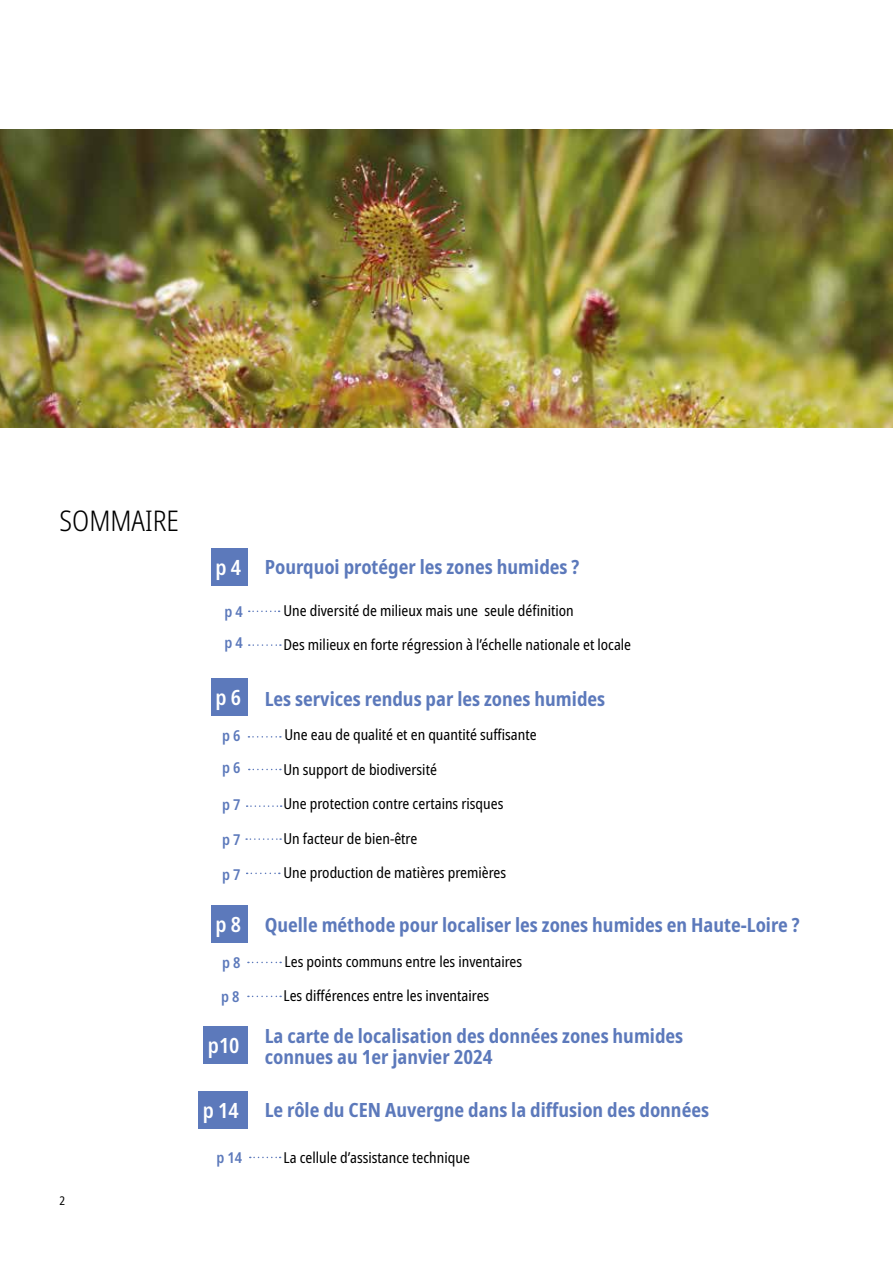
<style>
.page{position:relative;width:893px;height:1263px;background:#fff}
.page>*{position:absolute;margin:0;border:0;box-sizing:border-box;transform-origin:0 0}
.t1{font:300 28.5px "Noto Sans Condensed";color:#000}
.t2{font:600 21px "Noto Sans Condensed";color:#fff}
.t3{font:700 condensed 19.5px/21px "Noto Sans";color:#5c79bb}
.t4{font:condensed 15px "Noto Sans";color:#000}
.t5{font:600 15px/30.9px "Noto Sans Condensed";color:#5c79bb}
.t6{font:condensed 12px "Noto Sans";color:#000}
</style>
<div class="page">
<img style="left:0;top:130px;width:893px;height:297px">
<div style="left:211px;top:549px;width:37px;height:37px;background:#5c79bb"></div>
<div style="left:211px;top:679px;width:37px;height:37px;background:#5c79bb"></div>
<div style="left:211px;top:905px;width:37px;height:37px;background:#5c79bb"></div>
<div style="left:204px;top:1026px;width:44px;height:37px;background:#5c79bb"></div>
<div style="left:198px;top:1091px;width:50px;height:37px;background:#5c79bb"></div>
<svg style="left:249px;top:610px;width:31px;height:2px"></svg>
<svg style="left:249px;top:644px;width:32px;height:2px"></svg>
<svg style="left:248px;top:736px;width:33px;height:1px"></svg>
<svg style="left:249px;top:769px;width:32px;height:1px"></svg>
<svg style="left:247px;top:805px;width:35px;height:2px"></svg>
<svg style="left:246px;top:838px;width:35px;height:2px"></svg>
<svg style="left:247px;top:873px;width:33px;height:1px"></svg>
<svg style="left:250px;top:1157px;width:31px;height:1px"></svg>
<svg style="left:248px;top:996px;width:33px;height:1px"></svg>
<svg style="left:248px;top:962px;width:33px;height:1px"></svg>
<h1 class="t1" style="left:60px;top:501px;width:121px">SOMMAIRE</h1>
<p class="t6" style="left:60px;top:1192px;width:7px">2</p>
<h2 class="t2" style="left:215px;top:553px;width:27px">p 4</h2>
<p class="t5" style="left:224px;top:596px;width:20px">p 4 p 4</p>
<h2 class="t2" style="left:216px;top:683px;width:27px">p 6</h2>
<p class="t5" style="left:222px;top:719px;width:20px;line-height:32.7px">p 6 p 6</p>
<p class="t5" style="left:222px;top:789px;width:20px">p 7</p>
<p class="t5" style="left:222px;top:824px;width:20px">p 7</p>
<p class="t5" style="left:222px;top:859px;width:20px">p 7</p>
<h2 class="t2" style="left:215px;top:909px;width:27px">p 8</h2>
<p class="t5" style="left:222px;top:948px;width:20px">p 8</p>
<p class="t5" style="left:221px;top:981px;width:20px">p 8</p>
<h2 class="t2" style="left:208px;top:1030px;width:33px">p10</h2>
<h2 class="t2" style="left:203px;top:1095px;width:37px">p 14</h2>
<p class="t5" style="left:217px;top:1142px;width:27px">p 14</p>
<h3 class="t3" style="left:265px;top:556px;width:316px">Pourquoi protéger les zones humides ?</h3>
<p class="t4" style="left:283px;top:600px;width:292px">Une diversité de milieux mais une seule définition</p>
<p class="t4" style="left:283px;top:634px;width:349px">Des milieux en forte régression à l’échelle nationale et locale</p>
<h3 class="t3" style="left:265px;top:688px;width:342px">Les services rendus par les zones humides</h3>
<p class="t4" style="left:284px;top:724px;width:254px">Une eau de qualité et en quantité suffisante</p>
<p class="t4" style="left:283px;top:759px;width:155px">Un support de biodiversité</p>
<p class="t4" style="left:283px;top:793px;width:221px">Une protection contre certains risques</p>
<p class="t4" style="left:283px;top:828px;width:135px">Un facteur de bien-être</p>
<p class="t4" style="left:283px;top:862px;width:224px">Une production de matières premières</p>
<h3 class="t3" style="left:265px;top:915px;width:536px">Quelle méthode pour localiser les zones humides en Haute-Loire ?</h3>
<p class="t4" style="left:284px;top:951px;width:239px">Les points communs entre les inventaires</p>
<p class="t4" style="left:283px;top:985px;width:207px">Les différences entre les inventaires</p>
<h3 class="t3" style="left:265px;top:1026px;width:420px">La carte de localisation des données zones humides connues au 1er janvier 2024</h3>
<h3 class="t3" style="left:265px;top:1099px;width:446px">Le rôle du CEN Auvergne dans la diffusion des données</h3>
<p class="t4" style="left:283px;top:1147px;width:188px">La cellule d’assistance technique</p>
</div>
